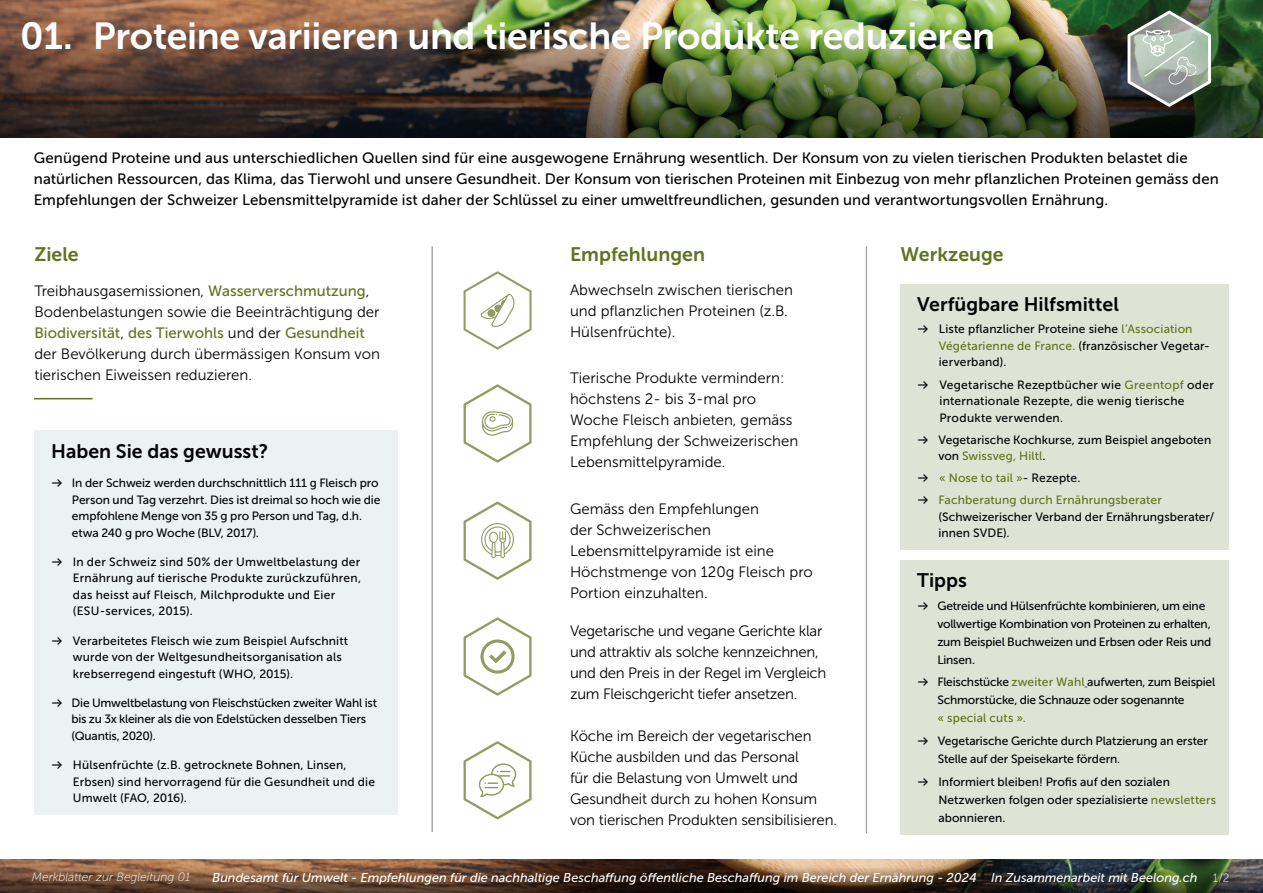
<style>
.page{position:relative;width:1263px;height:893px;background:#fff}
.page>*{position:absolute;margin:0;border:0;box-sizing:border-box;transform-origin:0 0}
.t1{font:37.5px "Museo Sans 700";letter-spacing:-.01em;color:#fff}
.t2{font:19.5px "Museo Sans 700";color:#020203}
.t3{font:19.5px "Museo Sans 700";color:#60731e}
.t4{font:15px/21px "Museo Sans 300";color:#000}
.t5{font:15px/21px "Museo Sans 500";letter-spacing:.005em;color:#020203}
.t6{font:15px/21px "Museo Sans 300";color:#020203}
.t7{font:15px/21px "Museo Sans 300";letter-spacing:-.02em;color:#000}
.t8{font:italic 12.75px "Museo Sans 500";color:#fff}
.t9{font:12px/16.5px "Museo Sans 500";letter-spacing:.005em;color:#020203}
.t10{font:12px/18px "Museo Sans 500";letter-spacing:-.015em;color:#020203}
.t11{font:12px/16.5px "Museo Sans 500";letter-spacing:.025em;color:#020203}
.t12{font:italic 12px "Museo Sans 100";color:#fff}
.t13{font:12px "Museo Sans 500";letter-spacing:.01em;color:#60731e}
.t14{font:12px "Museo Sans 100";color:#fff}
.s1{font-family:"Museo Sans 500";color:#60731e}
.s2{font-family:"Mark OT";font-weight:500}
.s3{color:#60731e}
.s4{font-family:"Mark OT";font-weight:500;color:#020203}
.s5{color:#020203}
</style>
<div class="page">
<img style="left:0;top:859px;width:1263px;height:34px">
<img style="left:0;top:0;width:1263px;height:138px">
<div style="left:34px;top:431px;width:364px;height:384px;background:#ecf1f1"></div>
<hr style="left:34px;top:398px;width:59px;height:1px;background:#60731e">
<div style="left:900px;top:284px;width:329px;height:266px;background:#dfe3d4"></div>
<div style="left:900px;top:560px;width:329px;height:274px;background:#dfe3d4"></div>
<hr style="left:432px;top:247px;width:1px;height:585px;background:#a2a1a1">
<hr style="left:866px;top:247px;width:1px;height:586px;background:#a2a1a1">
<svg style="left:463px;top:617px;width:68px;height:79px"></svg>
<svg style="left:463px;top:741px;width:68px;height:78px"></svg>
<svg style="left:463px;top:271px;width:68px;height:79px"></svg>
<svg style="left:463px;top:501px;width:68px;height:79px"></svg>
<svg style="left:463px;top:384px;width:68px;height:79px"></svg>
<svg style="left:1127px;top:11px;width:84px;height:96px"></svg>
<p class="t1" style="left:20px;top:16px;width:54px">01.</p>
<p class="t1" style="left:93px;top:16px;width:904px">Proteine variieren und tierische Produkte reduzieren</p>
<p class="t5" style="left:34px;top:147px;width:1186px">Genügend Proteine und aus unterschiedlichen Quellen sind für eine ausgewogene Ernährung wesentlich. Der Konsum von zu vielen tierischen Produkten belastet die natürlichen Ressourcen, das Klima, das Tierwohl und unsere Gesundheit. Der Konsum von tierischen Proteinen mit Einbezug von mehr pflanzlichen Proteinen gemäss den<br>Empfehlungen der Schweizer Lebensmittelpyramide ist daher der Schlüssel zu einer umweltfreundlichen, gesunden und verantwortungsvollen Ernährung.</p>
<p class="t3" style="left:34px;top:243px;width:46px">Ziele</p>
<p class="t6" style="left:34px;top:280px;width:347px">Treibhausgasemissionen, <span class="s1">Wasserverschmutzung</span>, Bodenbelastungen sowie die Beeinträchtigung der <span class="s1">Biodiversität</span>, <span class="s1">des Tierwohls</span> und der <span class="s1">Gesundheit </span>der Bevölkerung durch übermässigen Konsum von tierischen Eiweissen reduzieren.</p>
<p class="t2" style="left:51px;top:440px;width:219px">Haben Sie das gewusst?</p>
<p class="t9" style="left:72px;top:475px;width:310px;text-indent:-21px"><span class="s2">→</span> In der Schweiz werden durchschnittlich 111 g Fleisch pro Person und Tag verzehrt. Dies ist dreimal so hoch wie die empfohlene Menge von 35 g pro Person und Tag, d.h. etwa 240 g pro Woche (BLV, 2017).</p>
<p class="t11" style="left:73px;top:554px;width:290px;text-indent:-22px"><span class="s2">→</span> In der Schweiz sind 50% der Umweltbelastung der Ernährung auf tierische Produkte zurückzuführen, das heisst auf Fleisch, Milchprodukte und Eier (ESU-services, 2015).</p>
<p class="t9" style="left:73px;top:632px;width:277px;text-indent:-22px"><span class="s2">→</span> Verarbeitetes Fleisch wie zum Beispiel Aufschnitt wurde von der Weltgesundheitsorganisation als krebserregend eingestuft (WHO, 2015).</p>
<p class="t10" style="left:71px;top:695px;width:307px;line-height:16.5px;text-indent:-20px"><span class="s2">→</span> Die Umweltbelastung von Fleischstücken zweiter Wahl ist bis zu 3x kleiner als die von Edelstücken desselben Tiers (Quantis, 2020).</p>
<p class="t9" style="left:73px;top:757px;width:304px;text-indent:-22px"><span class="s2">→</span> Hülsenfrüchte (z.B. getrocknete Bohnen, Linsen,<br>Erbsen) sind hervorragend für die Gesundheit und die<br>Umwelt (FAO, 2016).</p>
<p class="t3" style="left:570px;top:243px;width:136px">Empfehlungen</p>
<p class="t4" style="left:570px;top:279px;width:225px">Abwechseln zwischen tierischen und pflanzlichen Proteinen (z.B.<br>Hülsenfrüchte).</p>
<p class="t4" style="left:570px;top:368px;width:230px">Tierische Produkte vermindern: höchstens 2- bis 3-mal pro<br>Woche Fleisch anbieten, gemäss<br>Empfehlung der Schweizerischen<br>Lebensmittelpyramide.</p>
<p class="t4" style="left:570px;top:498px;width:244px">Gemäss den Empfehlungen<br>der Schweizerischen<br>Lebensmittelpyramide ist eine<br>Höchstmenge von 120g Fleisch pro<br>Portion einzuhalten.</p>
<p class="t7" style="left:570px;top:620px;width:258px">Vegetarische und vegane Gerichte klar und attraktiv als solche kennzeichnen, und den Preis in der Regel im Vergleich zum Fleischgericht tiefer ansetzen.</p>
<p class="t4" style="left:570px;top:725px;width:269px">Köche im Bereich der vegetarischen Küche ausbilden und das Personal<br>für die Belastung von Umwelt und Gesundheit durch zu hohen Konsum von tierischen Produkten sensibilisieren.</p>
<p class="t3" style="left:900px;top:243px;width:105px">Werkzeuge</p>
<p class="t2" style="left:923px;top:295px;width:238px">Les supports à disposition</p>
<p class="t2" style="left:917px;top:294px;width:203px">Verfügbare Hilfsmittel</p>
<p class="t9" style="left:939px;top:321px;width:272px;text-indent:-22px"><span class="s2">→</span> Liste pflanzlicher Proteine siehe <span class="s3">l’Association<br>Végétarienne de France.</span> (französischer Vegetar&shy;ierverband).</p>
<p class="t9" style="left:939px;top:376px;width:276px;text-indent:-22px"><span class="s2">→</span> Vegetarische Rezeptbücher wie <span class="s3">Greentopf</span> oder internationale Rezepte, die wenig tierische<br>Produkte verwenden.</p>
<p class="t9" style="left:938px;top:431px;width:274px;text-indent:-21px"><span class="s2">→</span> Vegetarische Kochkurse, zum Beispiel angeboten von <span class="s3">Swissveg, Hiltl</span>.</p>
<p class="t13" style="left:917px;top:471px;width:165px"><span class="s4">→</span> « Nose to tail »<span class="s5">- Rezepte.</span></p>
<p class="t9" style="left:939px;top:492px;width:277px;text-indent:-21px"><span class="s2">→</span> <span class="s3">Fachberatung durch Ernährungsberater </span>(Schweizerischer Verband der Ernährungsberater/ innen SVDE).</p>
<p class="t2" style="left:917px;top:570px;width:51px">Tipps</p>
<p class="t10" style="left:937px;top:596px;width:275px;text-indent:-20px"><span class="s2">→</span> Getreide und Hülsenfrüchte kombinieren, um eine vollwertige Kombination von Proteinen zu erhalten, zum Beispiel Buchweizen und Erbsen oder Reis und Linsen.</p>
<p class="t10" style="left:937px;top:673px;width:279px;text-indent:-20px"><span class="s2">→</span> Fleischstücke <span class="s3">zweiter Wahl</span> aufwerten, zum Beispiel<br>Schmorstücke, die Schnauze oder sogenannte<br><span class="s3">« special cuts ».</span></p>
<p class="t9" style="left:938px;top:732px;width:271px;line-height:18px;text-indent:-21px"><span class="s2">→</span> Vegetarische Gerichte durch Platzierung an erster<br>Stelle auf der Speisekarte fördern.</p>
<p class="t9" style="left:938px;top:772px;width:279px;line-height:18px;text-indent:-21px"><span class="s2">→</span> Informiert bleiben! Profis auf den sozialen<br>Netzwerken folgen oder spezialisierte <span class="s3">newsletters </span>abonnieren.</p>
<p class="t12" style="left:32px;top:870px;width:160px">Merkblätter zur Begleitung 01</p>
<p class="t8" style="left:212px;top:871px;width:766px">Bundesamt für Umwelt - Empfehlungen für die nachhaltige Beschaffung öffentliche Beschaffung im Bereich der Ernährung - 2024</p>
<p class="t8" style="left:991px;top:871px;width:208px">In Zusammenarbeit mit Beelong.ch</p>
<p class="t14" style="left:1213px;top:871px;width:18px">1/2</p>
</div>
